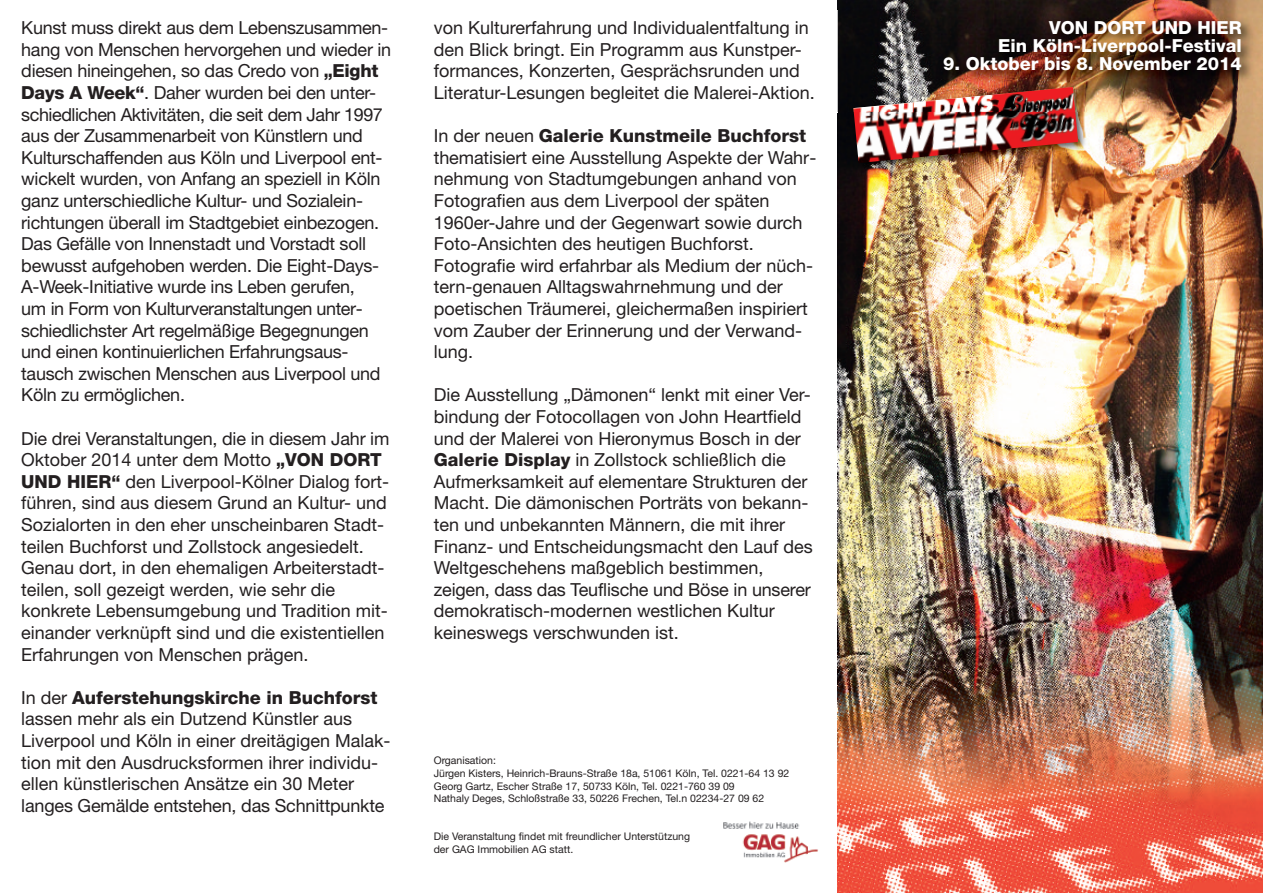
<style>
.page{position:relative;width:1263px;height:893px;background:#fff}
.page>*{position:absolute;margin:0;border:0;box-sizing:border-box;transform-origin:0 0}
.t1{font:18px/21.6px "Helvetica Neue";color:#231f20}
.t2{font:800 18px/18px "Helvetica Neue";color:#fff;text-align:right}
.t3{font:10.5px/12.6px "Helvetica Neue";color:#231f20}
.s1{font-weight:800}
</style>
<div class="page">
<img style="left:838px;top:0;width:425px;height:893px">
<img style="left:723px;top:821px;width:95px;height:42px">
<img style="left:848px;top:112px;width:243px;height:65px">
<img style="left:853px;top:112px;width:225px;height:51px">
<img style="left:837px;top:10px;width:426px;height:102px">
<img style="left:847px;top:81px;width:240px;height:31px">
<img style="left:853px;top:87px;width:222px;height:25px">
<p class="t1" style="left:21px;top:19px;width:371px">Kunst muss direkt aus dem Lebenszusammen&shy;hang von Menschen hervorgehen und wieder in diesen hineingehen, so das Credo von <span class="s1">„Eight Days A Week“</span>. Daher wurden bei den unter&shy;schiedlichen Aktivitäten, die seit dem Jahr 1997 aus der Zusammenarbeit von Künstlern und Kulturschaffenden aus Köln und Liverpool ent&shy;wickelt wurden, von Anfang an speziell in Köln ganz unterschiedliche Kultur- und Sozialein&shy;richtungen überall im Stadtgebiet einbezogen.<br>Das Gefälle von Innenstadt und Vorstadt soll bewusst aufgehoben werden. Die Eight-Days-A-Week-Initiative wurde ins Leben gerufen,<br>um in Form von Kulturveranstaltungen unter&shy;schiedlichster Art regelmäßige Begegnungen und einen kontinuierlichen Erfahrungsaus&shy;tausch zwischen Menschen aus Liverpool und Köln zu ermöglichen.</p>
<p class="t1" style="left:21px;top:429px;width:370px">Die drei Veranstaltungen, die in diesem Jahr im Oktober 2014 unter dem Motto <span class="s1">„VON DORT UND HIER“</span> den Liverpool-Kölner Dialog fort&shy;führen, sind aus diesem Grund an Kultur- und Sozialorten in den eher unscheinbaren Stadt&shy;teilen Buchforst und Zollstock angesiedelt.<br>Genau dort, in den ehemaligen Arbeiterstadt&shy;teilen, soll gezeigt werden, wie sehr die konkrete Lebensumgebung und Tradition mit&shy;einander verknüpft sind und die existentiellen Erfahrungen von Menschen prägen.</p>
<p class="t1" style="left:21px;top:688px;width:371px">In der <span class="s1">Auferstehungskirche in Buchforst </span>lassen mehr als ein Dutzend Künstler aus Liverpool und Köln in einer dreitägigen Malak&shy;tion mit den Ausdrucksformen ihrer individu&shy;ellen künstlerischen Ansätze ein 30 Meter langes Gemälde entstehen, das Schnittpunkte</p>
<p class="t1" style="left:434px;top:19px;width:383px">von Kulturerfahrung und Individualentfaltung in den Blick bringt. Ein Programm aus Kunstper&shy;formances, Konzerten, Gesprächsrunden und Literatur-Lesungen begleitet die Malerei-Aktion.</p>
<p class="t1" style="left:434px;top:127px;width:384px">In der neuen <span class="s1">Galerie Kunstmeile Buchforst </span>thematisiert eine Ausstellung Aspekte der Wahr&shy;nehmung von Stadtumgebungen anhand von Fotografien aus dem Liverpool der späten 1960er-Jahre und der Gegenwart sowie durch Foto-Ansichten des heutigen Buchforst.<br>Fotografie wird erfahrbar als Medium der nüch&shy;tern-genauen Alltagswahrnehmung und der poetischen Träumerei, gleichermaßen inspiriert vom Zauber der Erinnerung und der Verwand&shy;lung.</p>
<p class="t1" style="left:434px;top:386px;width:381px">Die Ausstellung „Dämonen“ lenkt mit einer Ver&shy;bindung der Fotocollagen von John Heartfield und der Malerei von Hieronymus Bosch in der <span class="s1">Galerie Display</span> in Zollstock schließlich die Aufmerksamkeit auf elementare Strukturen der Macht. Die dämonischen Porträts von bekann&shy;ten und unbekannten Männern, die mit ihrer Finanz- und Entscheidungsmacht den Lauf des Weltgeschehens maßgeblich bestimmen, zeigen, dass das Teuflische und Böse in unserer demokratisch-modernen westlichen Kultur keineswegs verschwunden ist.</p>
<p class="t3" style="left:434px;top:755px;width:357px">Organisation:<br>Jürgen Kisters, Heinrich-Brauns-Straße 18a, 51061 Köln, Tel. 0221-64 13 92<br>Georg Gartz, Escher Straße 17, 50733 Köln, Tel. 0221-760 39 09<br>Nathaly Deges, Schloßstraße 33, 50226 Frechen, Tel.n 02234-27 09 62</p>
<p class="t3" style="left:434px;top:831px;width:258px">Die Veranstaltung findet mit freundlicher Unterstützung der GAG Immobilien AG statt.</p>
<p class="t2" style="left:998px;top:20px;width:245px">VON DORT UND HIER<br>Ein Köln-Liverpool-Festival</p>
<p class="t2" style="left:943px;top:56px;width:300px">9. Oktober bis 8. November 2014</p>
</div>
